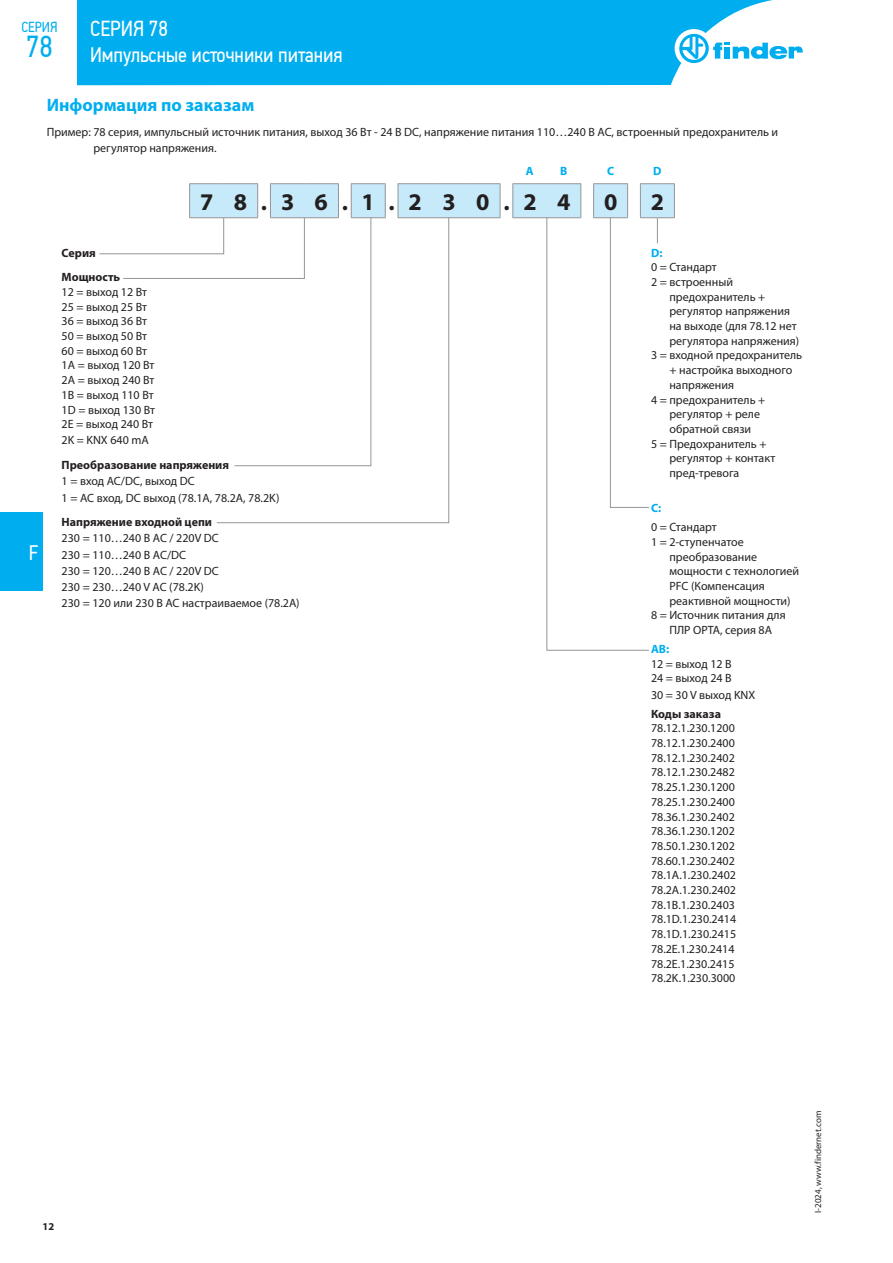
<style>
.page{position:relative;width:893px;height:1263px;background:#fff}
.page>*{position:absolute;margin:0;border:0;box-sizing:border-box;transform-origin:0 0}
.t1{font:30.3px "PF Din Text Cond Pro";color:#00aeef}
.t2{font:700 24px "Myriad Pro";color:#231f20}
.t3{font:21.75px "PF Din Text Cond Pro";color:#fff}
.t4{font:21px "PF Din Text Cond Pro";color:#fff}
.t5{font:700 18px "Myriad Pro";color:#00aeef}
.t6{font:14.55px "PF Din Text Cond Pro";color:#00aeef}
.t7{font:12px/14.7px "Myriad Pro";color:#231f20}
.t8{font:700 12px/24.8px "Myriad Pro";color:#231f20}
.t9{font:700 12px "Myriad Pro";color:#00aeef}
.t10{font:700 10.5px "Myriad Pro";color:#231f20}
.t11{font:9px "Myriad Pro";color:#231f20}
</style>
<div class="page">
<div style="left:0;top:512px;width:43px;height:79px;background:#00aeef"></div>
<svg style="left:546px;top:508px;width:103px;height:143px"></svg>
<svg style="left:99px;top:183px;width:576px;height:325px"></svg>
<div style="left:77px;top:0;width:696px;height:85px;background:#00aeef"></div>
<div style="left:675px;top:29px;width:38px;height:39px;background:#fff;border-radius:50%"></div>
<svg style="left:679px;top:34px;width:124px;height:29px"></svg>
<p class="t6" style="left:21px;top:19px;width:38px">СЕРИЯ</p>
<h1 class="t1" style="left:26px;top:28px;width:28px">78</h1>
<h3 class="t3" style="left:90px;top:16px;width:79px">СЕРИЯ 78</h3>
<h3 class="t4" style="left:90px;top:42px;width:254px">Импульсные источники питания</h3>
<h3 class="t4" style="left:29px;top:540px;width:11px">F</h3>
<h3 class="t5" style="left:47px;top:93px;width:209px">Информация по заказам</h3>
<p class="t7" style="left:93px;top:124px;width:686px;line-height:16.2px;text-indent:-47px">Пример: 78 серия, импульсный источник питания, выход 36 Вт - 24 B DC, напряжение питания 110…240 B AC, встроенный предохранитель и регулятор напряжения.</p>
<p class="t9" style="left:526px;top:163px;width:9px">A</p>
<p class="t9" style="left:560px;top:163px;width:9px">B</p>
<p class="t9" style="left:607px;top:163px;width:9px">C</p>
<p class="t9" style="left:653px;top:163px;width:10px">D</p>
<h2 class="t2" style="left:200px;top:186px;width:372px">7 8.3 6.1.2 3 0.2 4</h2>
<h2 class="t2" style="left:604px;top:186px;width:15px">0</h2>
<h2 class="t2" style="left:651px;top:186px;width:15px">2</h2>
<p class="t8" style="left:62px;top:240px;width:60px">Серия<br>Мощность</p>
<p class="t7" style="left:62px;top:284px;width:95px">12 = выход 12 Вт<br>25 = выход 25 Вт<br>36 = выход 36 Вт<br>50 = выход 50 Вт<br>60 = выход 60 Вт<br>1A = выход 120 Вт<br>2A = выход 240 Вт<br>1B = выход 110 Вт<br>1D = выход 130 Вт<br>2E = выход 240 Вт</p>
<p class="t7" style="left:62px;top:433px;width:89px">2K = KNX 640 mA</p>
<p class="t8" style="left:62px;top:452px;width:169px">Преобразование напряжения</p>
<p class="t7" style="left:62px;top:473px;width:219px;line-height:16.2px">1 = вход АС/DC, выход DC<br>1 = AC вход, DC выход (78.1A, 78.2A, 78.2K)</p>
<p class="t8" style="left:62px;top:509px;width:152px">Напряжение входной цепи</p>
<p class="t7" style="left:62px;top:530px;width:240px;line-height:16.2px">230 = 110…240 B AC / 220V DC<br>230 = 110…240 B AC/DC<br>230 = 120…240 B AC / 220V DC<br>230 = 230…240 V AC (78.2K)<br>230 = 120 или 230 В AC настраиваемое (78.2A)</p>
<p class="t9" style="left:651px;top:245px;width:13px">D:</p>
<p class="t7" style="left:651px;top:260px;width:67px">0 = Стандарт</p>
<p class="t7" style="left:651px;top:274px;width:83px">2 = встроенный</p>
<p class="t7" style="left:669px;top:289px;width:97px">предохранитель +</p>
<p class="t7" style="left:669px;top:304px;width:122px">регулятор напряжения</p>
<p class="t7" style="left:669px;top:318px;width:129px">на выходе (для 78.12 нет</p>
<p class="t7" style="left:669px;top:333px;width:131px">регулятора напряжения)</p>
<p class="t7" style="left:651px;top:348px;width:153px">3 = входной предохранитель</p>
<p class="t7" style="left:669px;top:363px;width:125px">+ настройка выходного</p>
<p class="t7" style="left:669px;top:377px;width:66px">напряжения</p>
<p class="t7" style="left:651px;top:392px;width:116px">4 = предохранитель +</p>
<p class="t7" style="left:669px;top:407px;width:92px">регулятор + реле</p>
<p class="t7" style="left:669px;top:421px;width:83px">обратной связи</p>
<p class="t7" style="left:651px;top:436px;width:117px">5 = Предохранитель +</p>
<p class="t7" style="left:669px;top:451px;width:107px">регулятор + контакт</p>
<p class="t7" style="left:669px;top:465px;width:71px">пред-тревога</p>
<p class="t9" style="left:651px;top:500px;width:12px">C:</p>
<p class="t7" style="left:651px;top:520px;width:67px">0 = Стандарт</p>
<p class="t7" style="left:651px;top:534px;width:94px">1 = 2-ступенчатое</p>
<p class="t7" style="left:669px;top:549px;width:89px">преобразование</p>
<p class="t7" style="left:669px;top:564px;width:131px">мощности с технологией</p>
<p class="t7" style="left:669px;top:578px;width:97px">PFC (Компенсация</p>
<p class="t7" style="left:669px;top:593px;width:123px">реактивной мощности)</p>
<p class="t7" style="left:651px;top:608px;width:136px">8 = Источник питания для</p>
<p class="t7" style="left:669px;top:622px;width:104px">ПЛР OPTA, серия 8A</p>
<p class="t9" style="left:651px;top:641px;width:20px">AB:</p>
<p class="t7" style="left:651px;top:656px;width:82px">12 = выход 12 B<br>24 = выход 24 B</p>
<p class="t7" style="left:651px;top:687px;width:106px">30 = 30 V выход KNX</p>
<p class="t8" style="left:651px;top:701px;width:72px">Коды заказа</p>
<p class="t7" style="left:651px;top:721px;width:87px">78.12.1.230.1200<br>78.12.1.230.2400<br>78.12.1.230.2402<br>78.12.1.230.2482<br>78.25.1.230.1200<br>78.25.1.230.2400<br>78.36.1.230.2402<br>78.36.1.230.1202<br>78.50.1.230.1202<br>78.60.1.230.2402<br>78.1A.1.230.2402<br>78.2A.1.230.2402<br>78.1B.1.230.2403<br>78.1D.1.230.2414<br>78.1D.1.230.2415<br>78.2E.1.230.2414<br>78.2E.1.230.2415<br>78.2K.1.230.3000</p>
<p class="t10" style="left:43px;top:1219px;width:13px">12</p>
<p class="t11" style="left:812px;top:1213px;width:103px;rotate:-90deg">I-2024, www.findernet.com</p>
</div>
